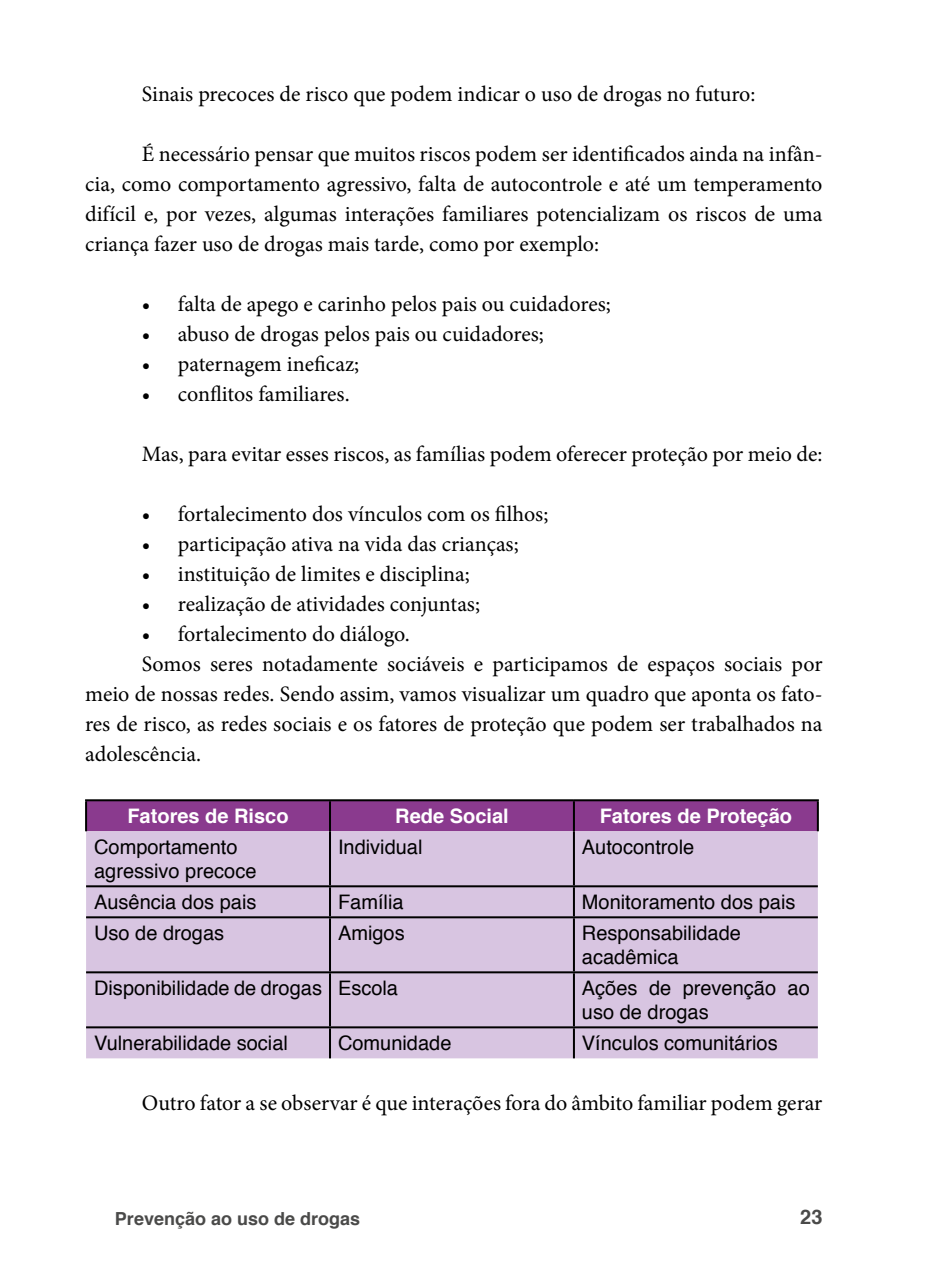
<style>
.page{position:relative;width:936px;height:1276px;background:#fff}
.page>*{position:absolute;margin:0;border:0;box-sizing:border-box;transform-origin:0 0}
.t1{font:22px/30px "Minion Pro";color:#000;text-align:justify}
.t2{font:20px/24px "Helvetica";color:#000}
.t3{font:700 20px "Helvetica";color:#fff}
.t4{font:700 20px "Helvetica";color:#4a4a49}
.t5{font:700 18px "Helvetica";color:#4a4a49}
</style>
<div class="page">
<div style="left:87px;top:801px;width:729px;height:30px;background:#8a3a8e"></div>
<div style="left:86px;top:831px;width:731px;height:227px;background:#d8c5e1"></div>
<hr style="left:85px;top:799px;width:245px;height:2px;background:#000">
<hr style="left:85px;top:801px;width:2px;height:30px;background:#000">
<hr style="left:330px;top:799px;width:244px;height:2px;background:#000">
<hr style="left:329px;top:801px;width:2px;height:30px;background:#000">
<hr style="left:574px;top:799px;width:244px;height:2px;background:#000">
<hr style="left:573px;top:801px;width:2px;height:30px;background:#000">
<hr style="left:816px;top:801px;width:2px;height:30px;background:#000">
<hr style="left:329px;top:831px;width:2px;height:54px;background:#000">
<hr style="left:573px;top:831px;width:2px;height:54px;background:#000">
<hr style="left:86px;top:885px;width:244px;height:2px;background:#000">
<hr style="left:330px;top:885px;width:244px;height:2px;background:#000">
<hr style="left:329px;top:887px;width:2px;height:29px;background:#000">
<hr style="left:574px;top:885px;width:243px;height:2px;background:#000">
<hr style="left:573px;top:887px;width:2px;height:29px;background:#000">
<hr style="left:86px;top:916px;width:244px;height:2px;background:#000">
<hr style="left:330px;top:916px;width:244px;height:2px;background:#000">
<hr style="left:329px;top:918px;width:2px;height:53px;background:#000">
<hr style="left:574px;top:916px;width:243px;height:2px;background:#000">
<hr style="left:573px;top:918px;width:2px;height:53px;background:#000">
<hr style="left:86px;top:971px;width:244px;height:2px;background:#000">
<hr style="left:330px;top:971px;width:244px;height:2px;background:#000">
<hr style="left:329px;top:973px;width:2px;height:53px;background:#000">
<hr style="left:574px;top:971px;width:243px;height:2px;background:#000">
<hr style="left:573px;top:973px;width:2px;height:53px;background:#000">
<hr style="left:86px;top:1026px;width:244px;height:2px;background:#000">
<hr style="left:330px;top:1026px;width:244px;height:2px;background:#000">
<hr style="left:329px;top:1028px;width:2px;height:30px;background:#000">
<hr style="left:574px;top:1026px;width:243px;height:2px;background:#000">
<hr style="left:573px;top:1028px;width:2px;height:30px;background:#000">
<p class="t1" style="left:142px;top:79px;width:615px">Sinais precoces de risco que podem indicar o uso de drogas no futuro:</p>
<p class="t1" style="left:85px;top:139px;width:739px;text-indent:57px">É necessário pensar que muitos riscos podem ser identificados ainda na infân&shy;cia, como comportamento agressivo, falta de autocontrole e até um temperamento difícil e, por vezes, algumas interações familiares potencializam os riscos de uma criança fazer uso de drogas mais tarde, como por exemplo:</p>
<p class="t1" style="left:142px;top:289px;width:470px">• falta de apego e carinho pelos pais ou cuidadores;</p>
<p class="t1" style="left:142px;top:319px;width:403px">• abuso de drogas pelos pais ou cuidadores;</p>
<p class="t1" style="left:142px;top:349px;width:219px">• paternagem ineficaz;</p>
<p class="t1" style="left:142px;top:379px;width:209px">• conflitos familiares.</p>
<p class="t1" style="left:142px;top:439px;width:682px">Mas, para evitar esses riscos, as famílias podem oferecer proteção por meio de:</p>
<p class="t1" style="left:142px;top:499px;width:408px">• fortalecimento dos vínculos com os filhos;</p>
<p class="t1" style="left:142px;top:529px;width:378px">• participação ativa na vida das crianças;</p>
<p class="t1" style="left:142px;top:559px;width:329px">• instituição de limites e disciplina;</p>
<p class="t1" style="left:142px;top:589px;width:340px">• realização de atividades conjuntas;</p>
<p class="t1" style="left:142px;top:619px;width:269px">• fortalecimento do diálogo.</p>
<p class="t1" style="left:142px;top:649px;width:682px">Somos seres notadamente sociáveis e participamos de espaços sociais por</p>
<p class="t1" style="left:85px;top:679px;width:739px">meio de nossas redes. Sendo assim, vamos visualizar um quadro que aponta os fato-</p>
<p class="t1" style="left:85px;top:709px;width:739px">res de risco, as redes sociais e os fatores de proteção que podem ser trabalhados na</p>
<p class="t1" style="left:85px;top:739px;width:118px">adolescência.</p>
<p class="t3" style="left:127px;top:800px;width:163px">Fatores de Risco</p>
<p class="t3" style="left:395px;top:800px;width:115px">Rede Social</p>
<p class="t3" style="left:599px;top:800px;width:194px">Fatores de Proteção</p>
<p class="t2" style="left:94px;top:836px;width:164px">Comportamento agressivo precoce</p>
<p class="t2" style="left:338px;top:836px;width:86px">Individual</p>
<p class="t2" style="left:582px;top:836px;width:114px">Autocontrole</p>
<p class="t2" style="left:94px;top:891px;width:164px">Ausência dos pais</p>
<p class="t2" style="left:338px;top:891px;width:67px">Família</p>
<p class="t2" style="left:582px;top:891px;width:215px">Monitoramento dos pais</p>
<p class="t2" style="left:94px;top:922px;width:132px">Uso de drogas</p>
<p class="t2" style="left:338px;top:922px;width:68px">Amigos</p>
<p class="t2" style="left:582px;top:922px;width:160px">Responsabilidade acadêmica</p>
<p class="t2" style="left:94px;top:977px;width:305px">Disponibilidade de drogas Escola</p>
<p class="t2" style="left:582px;top:977px;width:229px">Ações de prevenção ao uso de drogas</p>
<p class="t2" style="left:94px;top:1032px;width:195px">Vulnerabilidade social</p>
<p class="t2" style="left:338px;top:1032px;width:115px">Comunidade</p>
<p class="t2" style="left:582px;top:1032px;width:197px">Vínculos comunitários</p>
<p class="t1" style="left:142px;top:1088px;width:682px">Outro fator a se observar é que interações fora do âmbito familiar podem gerar</p>
<p class="t5" style="left:115px;top:1203px;width:247px">Prevenção ao uso de drogas</p>
<p class="t4" style="left:800px;top:1201px;width:24px">23</p>
</div>
